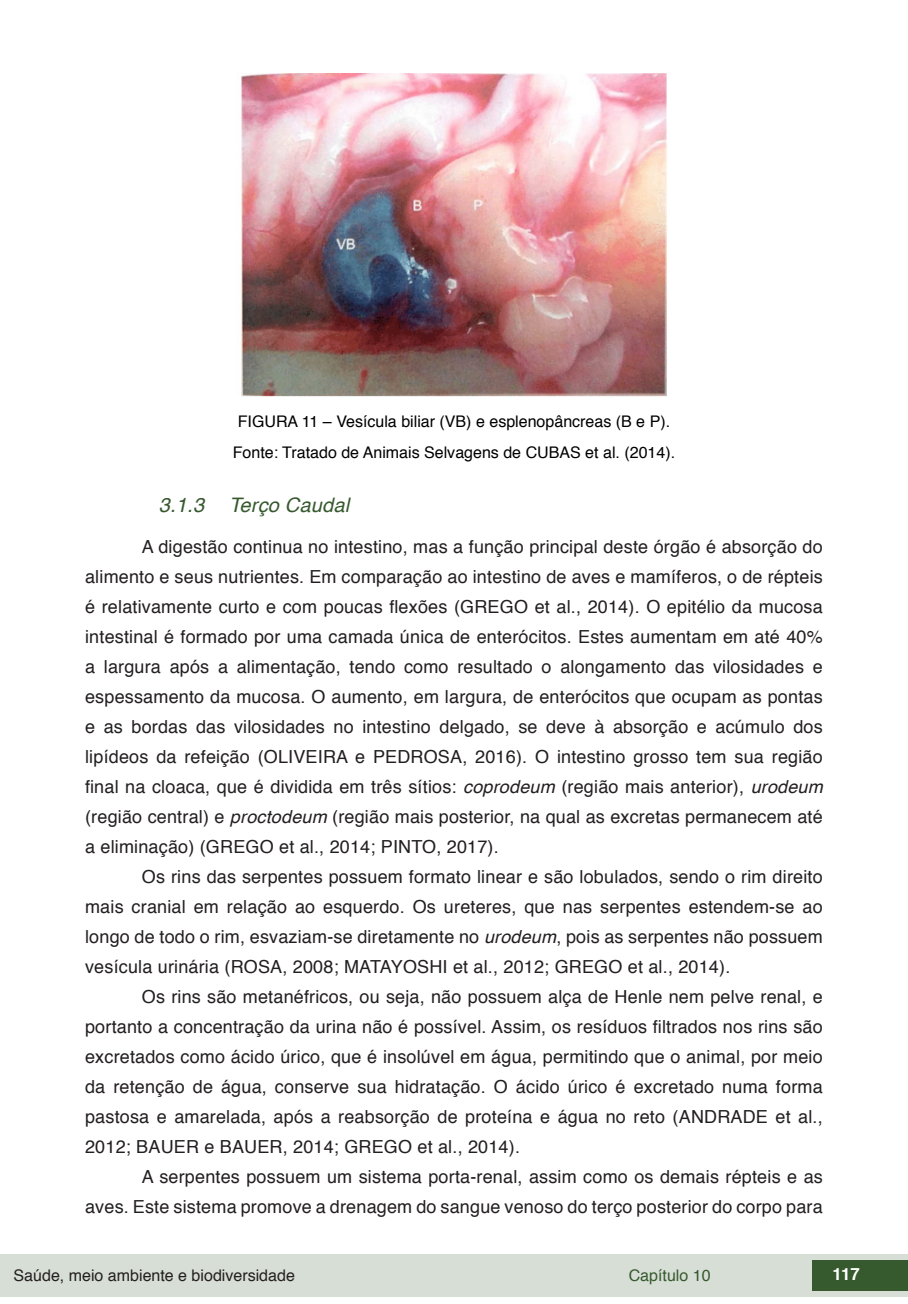
<style>
.page{position:relative;width:908px;height:1304px;background:#fff}
.page>*{position:absolute;margin:0;border:0;box-sizing:border-box;transform-origin:0 0}
.t1{font:italic 20px "Helvetica";letter-spacing:.01em;color:#36592e}
.txt{font:18px/30px "Helvetica";letter-spacing:.01em;color:#231f20;text-align:justify}
.t2{font:700 16.8px "Helvetica";color:#fff}
.imagens_graf_tab{font:16px "Helvetica";color:#000}
.t3{font:16px "Helvetica";color:#231f20}
.t4{font:16px "Helvetica";color:#36592e}
.s1{font-style:italic}
</style>
<div class="page">
<div style="left:0;top:1254px;width:906px;height:43px;background:#d7ded5"></div>
<div style="left:812px;top:1261px;width:95px;height:30px;background:#36592e"></div>
<img style="left:241px;top:74px;width:426px;height:323px">
<p class="imagens_graf_tab" style="left:238px;top:409px;width:433px">FIGURA 11 – Vesícula biliar (VB) e esplenopâncreas (B e P).</p>
<p class="imagens_graf_tab" style="left:233px;top:440px;width:444px">Fonte: Tratado de Animais Selvagens de CUBAS et al. (2014).</p>
<p class="t1" style="left:159px;top:489px;width:47px">3.1.3</p>
<p class="t1" style="left:229px;top:489px;width:122px">Terço Caudal</p>
<p class="txt" style="left:85px;top:532px;width:738px;text-indent:57px">A digestão continua no intestino, mas a função principal deste órgão é absorção do alimento e seus nutrientes. Em comparação ao intestino de aves e mamíferos, o de répteis é relativamente curto e com poucas flexões (GREGO et al., 2014). O epitélio da mucosa intestinal é formado por uma camada única de enterócitos. Estes aumentam em até 40% a largura após a alimentação, tendo como resultado o alongamento das vilosidades e espessamento da mucosa. O aumento, em largura, de enterócitos que ocupam as pontas e as bordas das vilosidades no intestino delgado, se deve à absorção e acúmulo dos lipídeos da refeição (OLIVEIRA e PEDROSA, 2016). O intestino grosso tem sua região final na cloaca, que é dividida em três sítios: <span class="s1">coprodeum</span> (região mais anterior), <span class="s1">urodeum </span>(região central) e <span class="s1">proctodeum</span> (região mais posterior, na qual as excretas permanecem até a eliminação) (GREGO et al., 2014; PINTO, 2017).</p>
<p class="txt" style="left:85px;top:862px;width:739px;text-indent:57px">Os rins das serpentes possuem formato linear e são lobulados, sendo o rim direito mais cranial em relação ao esquerdo. Os ureteres, que nas serpentes estendem-se ao longo de todo o rim, esvaziam-se diretamente no <span class="s1">urodeum</span>, pois as serpentes não possuem vesícula urinária (ROSA, 2008; MATAYOSHI et al., 2012; GREGO et al., 2014).</p>
<p class="txt" style="left:85px;top:982px;width:738px;text-indent:57px">Os rins são metanéfricos, ou seja, não possuem alça de Henle nem pelve renal, e portanto a concentração da urina não é possível. Assim, os resíduos filtrados nos rins são excretados como ácido úrico, que é insolúvel em água, permitindo que o animal, por meio da retenção de água, conserve sua hidratação. O ácido úrico é excretado numa forma pastosa e amarelada, após a reabsorção de proteína e água no reto (ANDRADE et al., 2012; BAUER e BAUER, 2014; GREGO et al., 2014).</p>
<p class="txt" style="left:85px;top:1162px;width:739px;text-align:right">A serpentes possuem um sistema porta-renal, assim como os demais répteis e as<br>aves. Este sistema promove a drenagem do sangue venoso do terço posterior do corpo para</p>
<p class="t3" style="left:14px;top:1263px;width:283px">Saúde, meio ambiente e biodiversidade</p>
<p class="t4" style="left:628px;top:1263px;width:83px">Capítulo 10</p>
<p class="t2" style="left:832px;top:1261px;width:29px">117</p>
</div>
